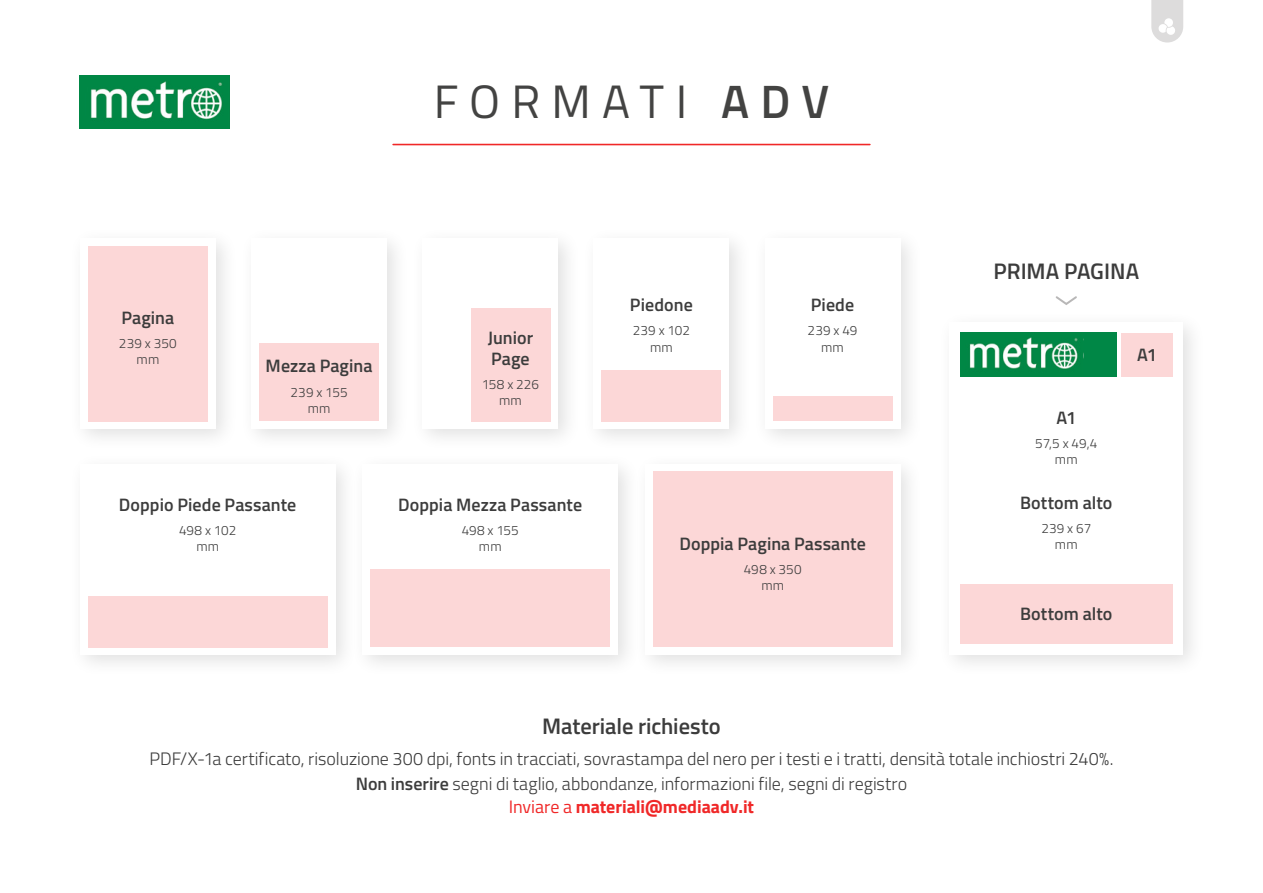
<style>
.page{position:relative;width:1263px;height:893px;background:#fff}
.page>*{position:absolute;margin:0;border:0;box-sizing:border-box;transform-origin:0 0}
.t1{font:46.8px "Titillium Web";letter-spacing:.24em;color:#434342}
.t2{font:600 22.5px "Titillium Web";letter-spacing:-.005em;color:#3c3c3c}
.t3{font:300 18px/24px "Titillium Web";color:#3c3c3c;text-align:center}
.t4{font:600 18px/21.3px "Titillium Web";letter-spacing:.005em;color:#3c3c3c}
.t5{font:300 13.5px/16px "Titillium Web";letter-spacing:.015em;color:#3c3c3c;text-align:center}
.s1{font-weight:600}
.s2{font-weight:400;color:#f02828}
.s3{font-weight:700;color:#f02828}
</style>
<div class="page">
<div style="left:937px;top:310px;width:269px;height:368px;background:#000;opacity:.13"></div>
<div style="left:949px;top:322px;width:234px;height:333px;background:#fff"></div>
<svg style="left:1151px;top:0;width:32px;height:43px"></svg>
<hr style="left:393px;top:144px;width:477px;height:1px;background:#f02828">
<img style="left:80px;top:75px;width:150px;height:54px">
<div style="left:68px;top:452px;width:290px;height:226px;background:#000;opacity:.13"></div>
<div style="left:80px;top:464px;width:255px;height:191px;background:#fff"></div>
<div style="left:351px;top:452px;width:290px;height:226px;background:#000;opacity:.13"></div>
<div style="left:363px;top:464px;width:255px;height:191px;background:#fff"></div>
<div style="left:633px;top:452px;width:290px;height:226px;background:#000;opacity:.13"></div>
<div style="left:645px;top:464px;width:255px;height:191px;background:#fff"></div>
<div style="left:68px;top:226px;width:171px;height:226px;background:#000;opacity:.13"></div>
<div style="left:80px;top:238px;width:136px;height:191px;background:#fff"></div>
<div style="left:88px;top:246px;width:120px;height:175px;background:#fcd7d7"></div>
<div style="left:239px;top:226px;width:171px;height:226px;background:#000;opacity:.13"></div>
<div style="left:251px;top:238px;width:136px;height:191px;background:#fff"></div>
<div style="left:410px;top:226px;width:171px;height:226px;background:#000;opacity:.13"></div>
<div style="left:422px;top:238px;width:136px;height:191px;background:#fff"></div>
<div style="left:581px;top:226px;width:171px;height:226px;background:#000;opacity:.13"></div>
<div style="left:594px;top:238px;width:135px;height:191px;background:#fff"></div>
<div style="left:753px;top:226px;width:170px;height:226px;background:#000;opacity:.13"></div>
<div style="left:765px;top:238px;width:135px;height:191px;background:#fff"></div>
<div style="left:88px;top:596px;width:239px;height:51px;background:#fcd7d7"></div>
<div style="left:471px;top:308px;width:79px;height:113px;background:#fcd7d7"></div>
<div style="left:259px;top:344px;width:120px;height:77px;background:#fcd7d7"></div>
<div style="left:602px;top:370px;width:119px;height:51px;background:#fcd7d7"></div>
<div style="left:773px;top:397px;width:119px;height:24px;background:#fcd7d7"></div>
<div style="left:371px;top:569px;width:239px;height:78px;background:#fcd7d7"></div>
<div style="left:653px;top:472px;width:239px;height:175px;background:#fcd7d7"></div>
<div style="left:1121px;top:333px;width:51px;height:44px;background:#fcd7d7"></div>
<div style="left:960px;top:584px;width:212px;height:60px;background:#fcd7d7"></div>
<img style="left:960px;top:333px;width:134px;height:44px">
<img style="left:1112px;top:333px;width:4px;height:44px">
<img style="left:1094px;top:333px;width:18px;height:44px">
<svg style="left:1055px;top:296px;width:22px;height:9px"></svg>
<h1 class="t1" style="left:434px;top:67px;width:397px">FORMATI <span class="s1">ADV</span></h1>
<p class="t4" style="left:121px;top:306px;width:54px">Pagina</p>
<p class="t5" style="left:119px;top:334px;width:59px">239 x 350 mm</p>
<p class="t4" style="left:266px;top:355px;width:108px">Mezza Pagina</p>
<p class="t5" style="left:290px;top:383px;width:59px">239 x 155 mm</p>
<p class="t4" style="left:488px;top:326px;width:47px">Junior<br>Page</p>
<p class="t5" style="left:482px;top:376px;width:59px">158 x 226 mm</p>
<p class="t4" style="left:630px;top:294px;width:64px">Piedone</p>
<p class="t5" style="left:633px;top:322px;width:59px">239 x 102 mm</p>
<p class="t4" style="left:811px;top:294px;width:45px">Piede</p>
<p class="t5" style="left:808px;top:322px;width:51px">239 x 49 mm</p>
<p class="t4" style="left:119px;top:493px;width:179px">Doppio Piede Passante</p>
<p class="t5" style="left:179px;top:521px;width:59px">498 x 102 mm</p>
<p class="t4" style="left:398px;top:493px;width:185px">Doppia Mezza Passante</p>
<p class="t5" style="left:462px;top:521px;width:59px">498 x 155 mm</p>
<p class="t4" style="left:679px;top:532px;width:188px">Doppia Pagina Passante</p>
<p class="t5" style="left:744px;top:560px;width:59px">498 x 350 mm</p>
<p class="t2" style="left:993px;top:255px;width:147px">PRIMA PAGINA</p>
<p class="t4" style="left:1056px;top:406px;width:21px">A1</p>
<p class="t5" style="left:1035px;top:434px;width:64px">57,5 x 49,4 mm</p>
<p class="t4" style="left:1020px;top:491px;width:94px">Bottom alto</p>
<p class="t5" style="left:1041px;top:520px;width:51px">239 x 67 mm</p>
<p class="t4" style="left:1020px;top:602px;width:94px">Bottom alto</p>
<p class="t4" style="left:1137px;top:343px;width:21px">A1</p>
<p class="t2" style="left:542px;top:709px;width:180px">Materiale richiesto</p>
<p class="t3" style="left:149px;top:746px;width:965px">PDF/X-1a certificato, risoluzione 300 dpi, fonts in tracciati, sovrastampa del nero per i testi e i tratti, densità totale inchiostri 240%.<br><span class="s1">Non inserire</span> segni di taglio, abbondanze, informazioni file, segni di registro<br><span class="s2">Inviare a</span> <span class="s3">materiali@mediaadv.it</span></p>
</div>
